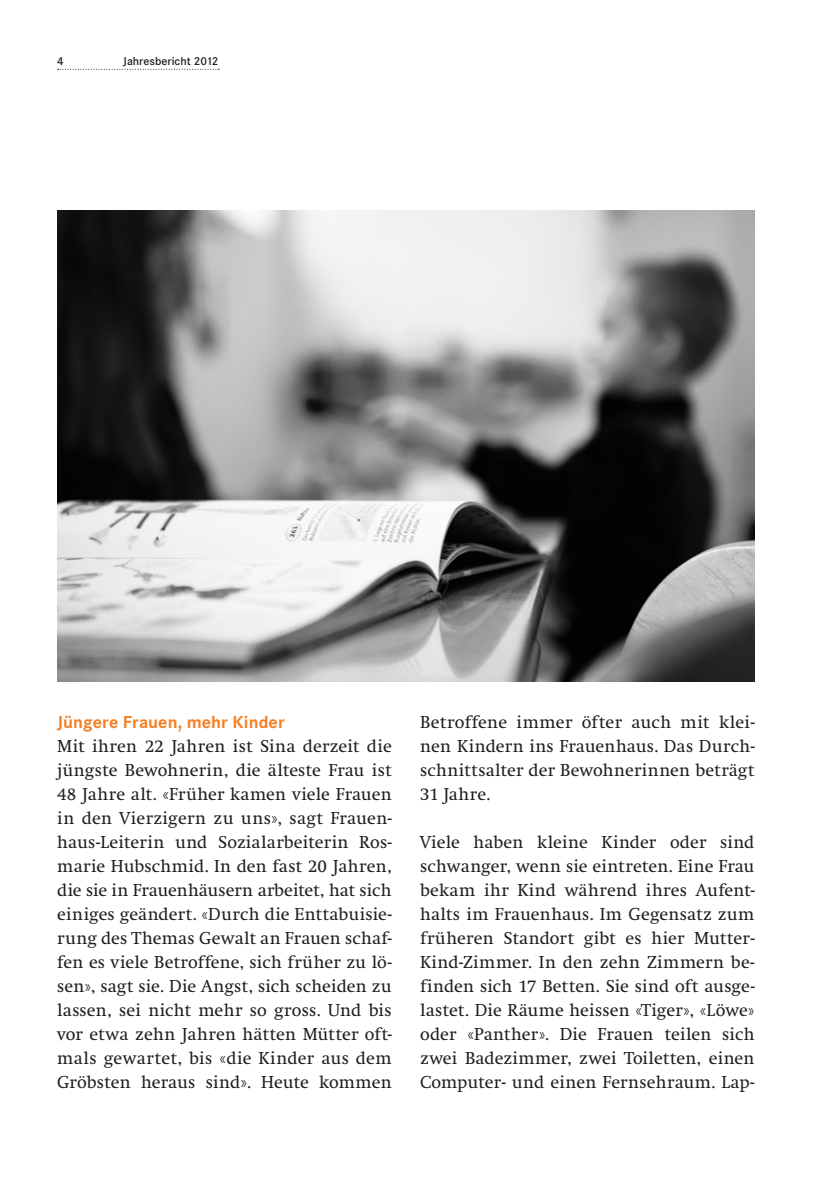
<style>
.page{position:relative;width:840px;height:1190px;background:#fff}
.page>*{position:absolute;margin:0;border:0;box-sizing:border-box;transform-origin:0 0}
.t1{font:18px/24px "Swift";letter-spacing:.01em;color:#231f20;text-align:justify}
.t2{font:700 18px "Corporate S";letter-spacing:.005em;color:#f48026}
.t3{font:600 12px "Corporate S";color:#231f20}
</style>
<div class="page">
<svg style="left:58px;top:69px;width:161px;height:1px"></svg>
<img style="left:57px;top:211px;width:698px;height:470px">
<p class="t3" style="left:57px;top:57px;width:8px">4</p>
<p class="t3" style="left:123px;top:57px;width:97px">Jahresbericht 2012</p>
<p class="t2" style="left:57px;top:716px;width:229px">Jüngere Frauen, mehr Kinder</p>
<p class="t1" style="left:57px;top:736px;width:336px">Mit ihren 22 Jahren ist Sina derzeit die jüngste Bewohnerin, die älteste Frau ist 48 Jahre alt. «Früher kamen viele Frauen in den Vierzigern zu uns», sagt Frauen&shy;haus-Leiterin und Sozialarbeiterin Ros&shy;marie Hubschmid. In den fast 20 Jahren, die sie in Frauenhäusern arbeitet, hat sich einiges geändert. «Durch die Enttabuisie&shy;rung des Themas Gewalt an Frauen schaf&shy;fen es viele Betroffene, sich früher zu lö&shy;sen», sagt sie. Die Angst, sich scheiden zu lassen, sei nicht mehr so gross. Und bis vor etwa zehn Jahren hätten Mütter oft&shy;mals gewartet, bis «die Kinder aus dem Gröbsten heraus sind». Heute kommen</p>
<p class="t1" style="left:420px;top:712px;width:336px">Betroffene immer öfter auch mit klei&shy;nen Kindern ins Frauenhaus. Das Durch&shy;schnittsalter der Bewohnerinnen beträgt 31 Jahre.</p>
<p class="t1" style="left:420px;top:832px;width:336px">Viele haben kleine Kinder oder sind schwanger, wenn sie eintreten. Eine Frau bekam ihr Kind während ihres Aufent&shy;halts im Frauenhaus. Im Gegensatz zum früheren Standort gibt es hier Mutter-Kind-Zimmer. In den zehn Zimmern be&shy;finden sich 17 Betten. Sie sind oft ausge&shy;lastet. Die Räume heissen «Tiger», «Löwe» oder «Panther». Die Frauen teilen sich zwei Badezimmer, zwei Toiletten, einen Computer- und einen Fernsehraum. Lap-</p>
</div>
